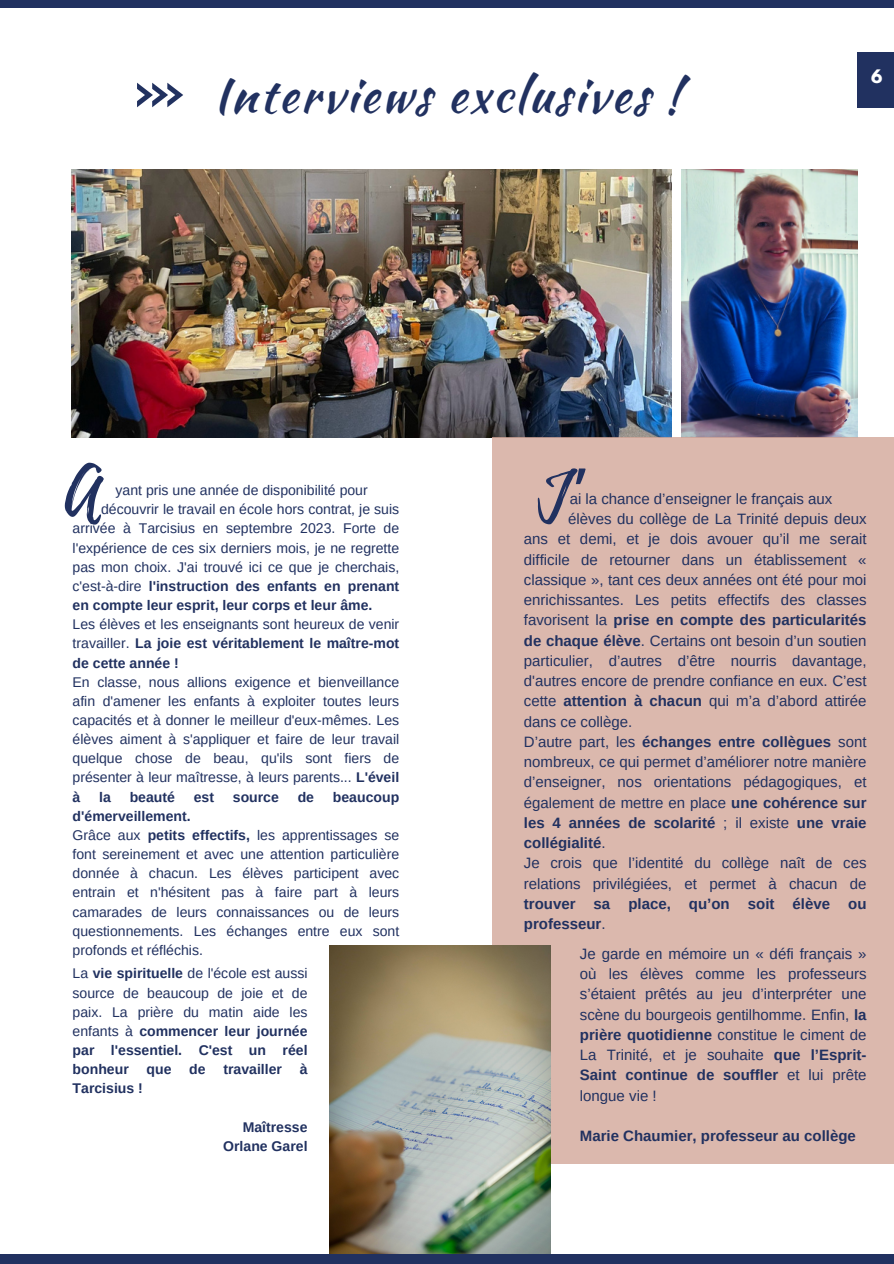
<style>
.page{position:relative;width:894px;height:1264px;background:#fff}
.page>*{position:absolute;margin:0;border:0;box-sizing:border-box;transform-origin:0 0}
.t1{font:69.75px "Playlist Script";color:#213160}
.t2{font:63.75px "Playlist Script";color:#213160}
.t3{font:48px "Kaushan Script";letter-spacing:.05em;color:#213160}
.t4{font:700 16.5px "League Spartan";color:#fff}
.t5{font:15px/20.2px "Arimo";color:#213160;text-align:justify}
.t6{font:700 15px/20.2px "Arimo";color:#213160}
.t7{font:14.1px/19.2px "Arimo";color:#213160;text-align:justify}
.t8{font:700 14.1px/19.2px "Arimo";color:#213160;text-align:right}
.s1{font-weight:400}
.s2{font-weight:700}
.s3{font-family:"Noto Sans Gurmukhi"}
</style>
<div class="page">
<div style="left:0;top:0;width:893px;height:8px;background:#213160"></div>
<div style="left:857px;top:52px;width:36px;height:55px;background:#213160"></div>
<svg style="left:137px;top:83px;width:46px;height:24px"></svg>
<img style="left:681px;top:170px;width:176px;height:267px">
<img style="left:71px;top:170px;width:600px;height:267px">
<div style="left:492px;top:437px;width:401px;height:727px;background:#dbb8ad"></div>
<img style="left:329px;top:945px;width:221px;height:308px">
<div style="left:0;top:1253px;width:893px;height:10px;background:#213160"></div>
<h3 class="t3" style="left:213px;top:60px;width:468px">Interviews exclusives !</h3>
<p class="t4" style="left:870px;top:69px;width:13px">6</p>
<h1 class="t1" style="left:65px;top:445px;width:38px">A</h1>
<p class="t7" style="left:115px;top:480px;width:254px">yant pris une année de disponibilité pour</p>
<p class="t7" style="left:101px;top:499px;width:299px">découvrir le travail en école hors contrat, je suis</p>
<p class="t7" style="left:73px;top:519px;width:328px">arrivée à Tarcisius en septembre 2023. Forte de</p>
<p class="t7" style="left:73px;top:538px;width:328px">l'expérience de ces six derniers mois, je ne regrette</p>
<p class="t7" style="left:73px;top:557px;width:328px">pas mon choix. J'ai trouvé ici ce que je cherchais,</p>
<p class="t8" style="left:73px;top:576px;width:328px"><span class="s1">c'est-à-dire</span> l'instruction des enfants en prenant</p>
<p class="t8" style="left:73px;top:595px;width:301px">en compte leur esprit, leur corps et leur âme.</p>
<p class="t7" style="left:73px;top:614px;width:328px">Les élèves et les enseignants sont heureux de venir travailler. <span class="s2">La joie est véritablement le maître-mot de cette année !</span></p>
<p class="t7" style="left:73px;top:672px;width:328px">En classe, nous allions exigence et bienveillance afin d'amener les enfants à exploiter toutes leurs capacités et à donner le meilleur d'eux-mêmes. Les élèves aiment à s'appliquer et faire de leur travail quelque chose de beau, qu'ils sont fiers de présenter à leur maîtresse, à leurs parents... <span class="s2">L'éveil à</span></p>
<p class="t8" style="left:99px;top:787px;width:13px">la</p>
<p class="t8" style="left:130px;top:787px;width:47px">beauté</p>
<p class="t8" style="left:194px;top:787px;width:22px">est</p>
<p class="t8" style="left:233px;top:787px;width:48px">source</p>
<p class="t8" style="left:297px;top:787px;width:18px">de</p>
<p class="t8" style="left:333px;top:787px;width:68px">beaucoup</p>
<p class="t7" style="left:73px;top:806px;width:328px;text-align:left"><span class="s2">d'émerveillement.<br></span>Grâce aux <span class="s2">petits effectifs,</span> les apprentissages se font sereinement et avec une attention particulière donnée à chacun. Les élèves participent avec entrain et n'hésitent pas à faire part à leurs camarades de leurs connaissances ou de leurs questionnements. Les échanges entre eux sont profonds et réfléchis.</p>
<p class="t7" style="left:73px;top:963px;width:236px">La <span class="s2">vie spirituelle</span> de l'école est aussi source de beaucoup de joie et de paix. La prière du matin aide les enfants à <span class="s2">commencer leur journée par l'essentiel. C'est un réel bonheur</span></p>
<p class="t8" style="left:146px;top:1059px;width:26px">que</p>
<p class="t8" style="left:189px;top:1059px;width:18px">de</p>
<p class="t8" style="left:223px;top:1059px;width:60px">travailler</p>
<p class="t8" style="left:300px;top:1059px;width:9px">à</p>
<p class="t8" style="left:73px;top:1078px;width:72px">Tarcisius !</p>
<p class="t8" style="left:223px;top:1117px;width:86px">Maîtresse<br>Orlane Garel</p>
<h2 class="t2" style="left:537px;top:450px;width:54px">J<span class="s3">’</span></h2>
<p class="t5" style="left:569px;top:488px;width:264px">ai la chance d’enseigner le français aux</p>
<p class="t5" style="left:568px;top:508px;width:300px">élèves du collège de La Trinité depuis deux</p>
<p class="t5" style="left:523px;top:529px;width:344px">ans et demi, et je dois avouer qu’il me serait</p>
<p class="t5" style="left:523px;top:549px;width:344px">difficile de retourner dans un établissement «</p>
<p class="t5" style="left:523px;top:569px;width:344px">classique », tant ces deux années ont été pour moi</p>
<p class="t5" style="left:523px;top:589px;width:344px">enrichissantes. Les petits effectifs des classes</p>
<p class="t6" style="left:523px;top:610px;width:344px"><span class="s1">favorisent la</span> prise en compte des particularités</p>
<p class="t5" style="left:523px;top:630px;width:344px"><span class="s2">de chaque élève</span>. Certains ont besoin d’un soutien</p>
<p class="t5" style="left:523px;top:650px;width:344px">particulier, d’autres d’être nourris davantage,</p>
<p class="t5" style="left:523px;top:670px;width:344px">d'autres encore de prendre confiance en eux. C’est</p>
<p class="t5" style="left:523px;top:691px;width:344px">cette <span class="s2">attention à chacun</span> qui m’a d’abord attirée</p>
<p class="t5" style="left:523px;top:711px;width:110px">dans ce collège.</p>
<p class="t6" style="left:523px;top:731px;width:344px"><span class="s1">D’autre part, les</span> échanges entre collègues <span class="s1">sont</span></p>
<p class="t5" style="left:523px;top:751px;width:344px">nombreux, ce qui permet d’améliorer notre manière</p>
<p class="t5" style="left:523px;top:772px;width:344px">d’enseigner, nos orientations pédagogiques, et</p>
<p class="t5" style="left:523px;top:792px;width:344px">également de mettre en place <span class="s2">une cohérence sur</span></p>
<p class="t6" style="left:523px;top:812px;width:344px">les 4 années de scolarité <span class="s1">; il existe</span> une vraie</p>
<p class="t6" style="left:523px;top:832px;width:83px">collégialité<span class="s1">.</span></p>
<p class="t5" style="left:523px;top:853px;width:344px">Je crois que l’identité du collège naît de ces</p>
<p class="t5" style="left:523px;top:873px;width:344px">relations privilégiées, et permet à chacun de</p>
<p class="t6" style="left:523px;top:893px;width:344px">trouver sa place, qu’on soit élève ou professeur<span class="s1">.</span></p>
<p class="t5" style="left:579px;top:943px;width:288px">Je garde en mémoire un « défi français » où les élèves comme les professeurs s’étaient prêtés au jeu d’interpréter une scène du bourgeois gentilhomme. Enfin, <span class="s2">la prière quotidienne</span> constitue le ciment de La Trinité, et je souhaite <span class="s2">que l’Esprit-Saint continue de souffler</span> et lui prête longue vie !</p>
<p class="t6" style="left:579px;top:1125px;width:277px">Marie Chaumier, professeur au collège</p>
</div>
